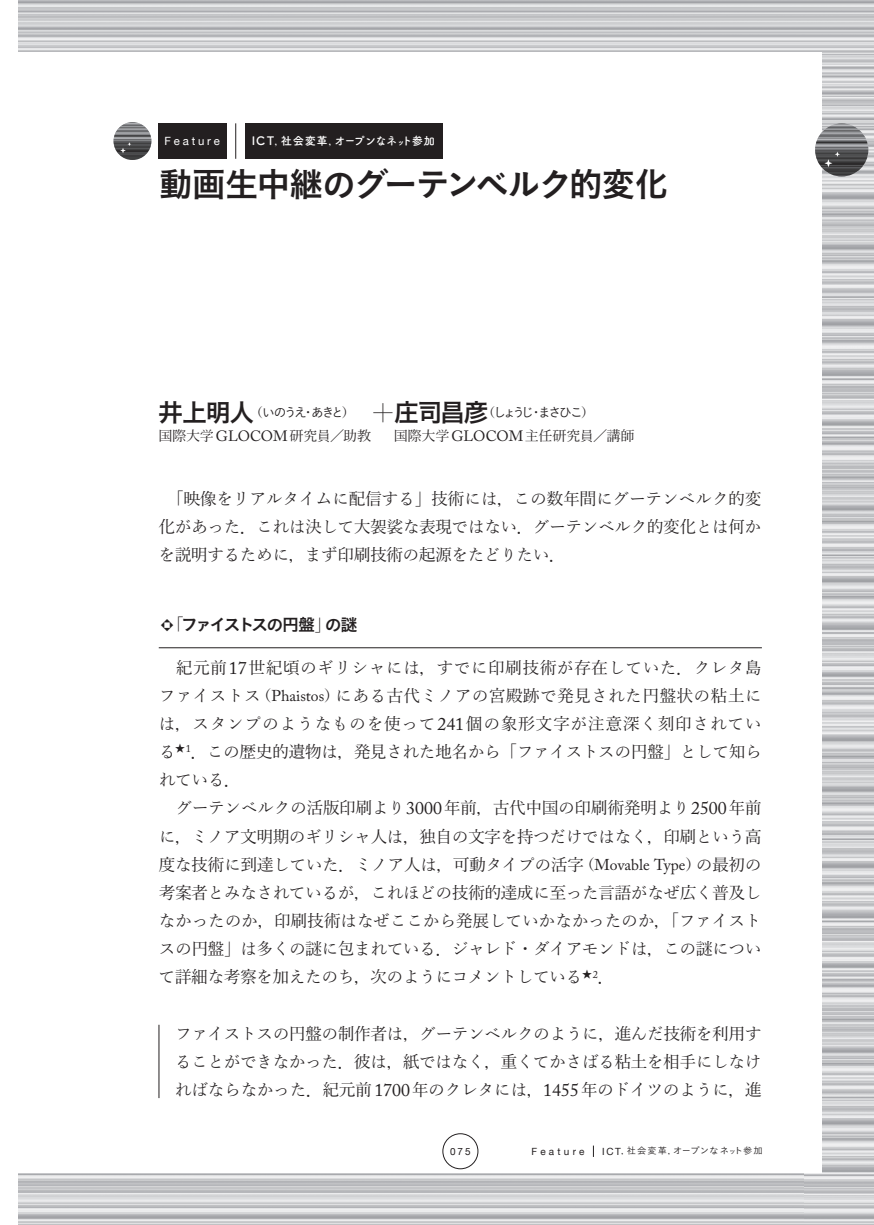
<style>
.page{position:relative;width:874px;height:1225px;background:#fff}
.page>*{position:absolute;margin:0;border:0;box-sizing:border-box;transform-origin:0 0}
.t1{font:34px "Koburina Go W6";letter-spacing:-.06em;color:#231f20}
.t2{font:19.2px "Koburina Go W6";color:#231f20}
.t3{font:17px/28.2px "Yu Mincho 02 R";letter-spacing:-.045em;color:#231f20;text-align:justify}
.t4{font:17px "Koburina Go W6";letter-spacing:-.15em;color:#231f20}
.t5{font:14.2px "Yu Mincho 02 R";letter-spacing:-.02em;color:#231f20}
.t6{font:12.8px "Koburina Go W3";letter-spacing:-.195em;color:#231f20}
.t7{font:11.4px "Tsuku A Rd Gothic Std B";letter-spacing:-.035em;color:#fff}
.t8{font:11.4px "Helvetica Neue";letter-spacing:.25em;color:#fff}
.t9{font:10px "Helvetica Neue";letter-spacing:.33em;color:#231f20}
.t10{font:9.2px "Koburina Go Std W3";letter-spacing:.085em;color:#231f20}
.s1{font-size:11.6px}
.s2{font-family:"Yu Mincho 02 R"}
.s3{font-size:8.6px}
.s4{font-family:"Koburina Go W6";font-size:25.6px}
.s5{font-family:"Adobe Caslon Pro";font-size:14.8px}
.s6{font-family:"Hira Kaku Pro W3";font-size:12.8px}
.s7{font-family:"Adobe Caslon Pro";font-size:17.8px}
.s8{font-size:14.8px}
.s9{font-family:"Adobe Caslon Pro";font-size:15.6px}
.s10{font-family:"Helvetica Neue";font-size:10px}
.s11{font-size:7.4px}
</style>
<div class="page">
<img style="left:802px;top:67px;width:71px;height:1158px">
<div style="left:0;top:52px;width:821px;height:1120px;background:#fff"></div>
<div style="left:442px;top:1133px;width:36px;height:36px;border:1px solid #231f20;border-radius:50%"></div>
<img style="left:815px;top:123px;width:52px;height:53px">
<svg style="left:824px;top:152px;width:15px;height:15px"></svg>
<hr style="left:159px;top:647px;width:602px;height:1px;background:#231f20">
<div style="left:159px;top:123px;width:68px;height:36px;background:#231f20"></div>
<hr style="left:235px;top:123px;width:1px;height:36px;background:#231f20">
<div style="left:244px;top:123px;width:198px;height:36px;background:#231f20"></div>
<img style="left:113px;top:122px;width:38px;height:38px">
<svg style="left:120px;top:142px;width:11px;height:11px"></svg>
<hr style="left:158px;top:1024px;width:1px;height:74px;background:#231f20">
<p class="t8" style="left:164px;top:134px;width:57px">Feature</p>
<p class="t7" style="left:252px;top:132px;width:185px"><span class="s1">ICT</span><span class="s2">，</span>社会変革<span class="s2">，</span>オープンなネ<span class="s3">ッ</span>ト参加</p>
<h1 class="t1" style="left:159px;top:161px;width:511px">動画生中継のグーテンベルク的変化</h1>
<p class="t6" style="left:393px;top:404px;width:201px"><span class="s4">庄司昌彦</span><span class="s2">（</span>しょうじ<span class="s2">・</span>まさひこ<span class="s2">）</span></p>
<p class="t5" style="left:394px;top:425px;width:242px">国際大学<span class="s5">GLOCOM</span>主任研究員／講師</p>
<p class="t6" style="left:158px;top:404px;width:198px"><span class="s4">井上明人</span><span class="s2">（</span>いのうえ<span class="s2">・</span>あきと<span class="s2">）</span></p>
<p class="t5" style="left:158px;top:425px;width:214px">国際大学<span class="s5">GLOCOM</span>研究員／助教</p>
<p class="t2" style="left:373px;top:399px;width:21px">┼</p>
<p class="t3" style="left:158px;top:484px;width:604px;text-indent:8px">「映像をリアルタイムに配信する」技術には，この数年間にグーテンベルク的変化があった．これは決して大袈裟な表現ではない．グーテンベルク的変化とは何かを説明するために，まず印刷技術の起源をたどりたい．</p>
<p class="t4" style="left:161px;top:613px;width:198px"><span class="s6">◆</span><span class="s2">「</span>ファイストスの円盤<span class="s2">」</span>の謎</p>
<p class="t3" style="left:158px;top:653px;width:604px;text-indent:17px">紀元前<span class="s7">17</span>世紀頃のギリシャには，すでに印刷技術が存在していた．クレタ島ファイストス<span class="s8">（</span><span class="s9">Phaistos</span><span class="s8">）</span>にある古代ミノアの宮殿跡で発見された円盤状の粘土には，スタンプのようなものを使って<span class="s7">241</span>個の象形文字が注意深く刻印されている<sup>★</sup><sup>1</sup>．この歴史的遺物は，発見された地名から「ファイストスの円盤」として知られている．</p>
<p class="t3" style="left:158px;top:794px;width:604px;text-indent:17px">グーテンベルクの活版印刷より<span class="s7">3000</span>年前，古代中国の印刷術発明より<span class="s7">2500</span>年前に，ミノア文明期のギリシャ人は，独自の文字を持つだけではなく，印刷という高度な技術に到達していた．ミノア人は，可動タイプの活字<span class="s8">（</span><span class="s9">Movable Type</span><span class="s8">）</span>の最初の考案者とみなされているが，これほどの技術的達成に至った言語がなぜ広く普及しなかったのか，印刷技術はなぜここから発展していかなかったのか，「ファイストスの円盤」は多くの謎に包まれている．ジャレド・ダイアモンドは，この謎について詳細な考察を加えたのち，次のようにコメントしている<sup>★</sup><sup>2</sup>．</p>
<p class="t3" style="left:175px;top:1019px;width:588px">ファイストスの円盤の制作者は，グーテンベルクのように，進んだ技術を利用することができなかった．彼は，紙ではなく，重くてかさばる粘土を相手にしなければならなかった．紀元前<span class="s7">1700</span>年のクレタには，<span class="s7">1455</span>年のドイツのように，進</p>
<p class="t9" style="left:450px;top:1145px;width:22px">075</p>
<p class="t9" style="left:531px;top:1145px;width:55px">Feature</p>
<p class="t10" style="left:602px;top:1144px;width:162px"><span class="s10">ICT</span><span class="s2">，</span>社会変革<span class="s2">，</span>オープンなネ<span class="s11">ッ</span>ト参加</p>
</div>
